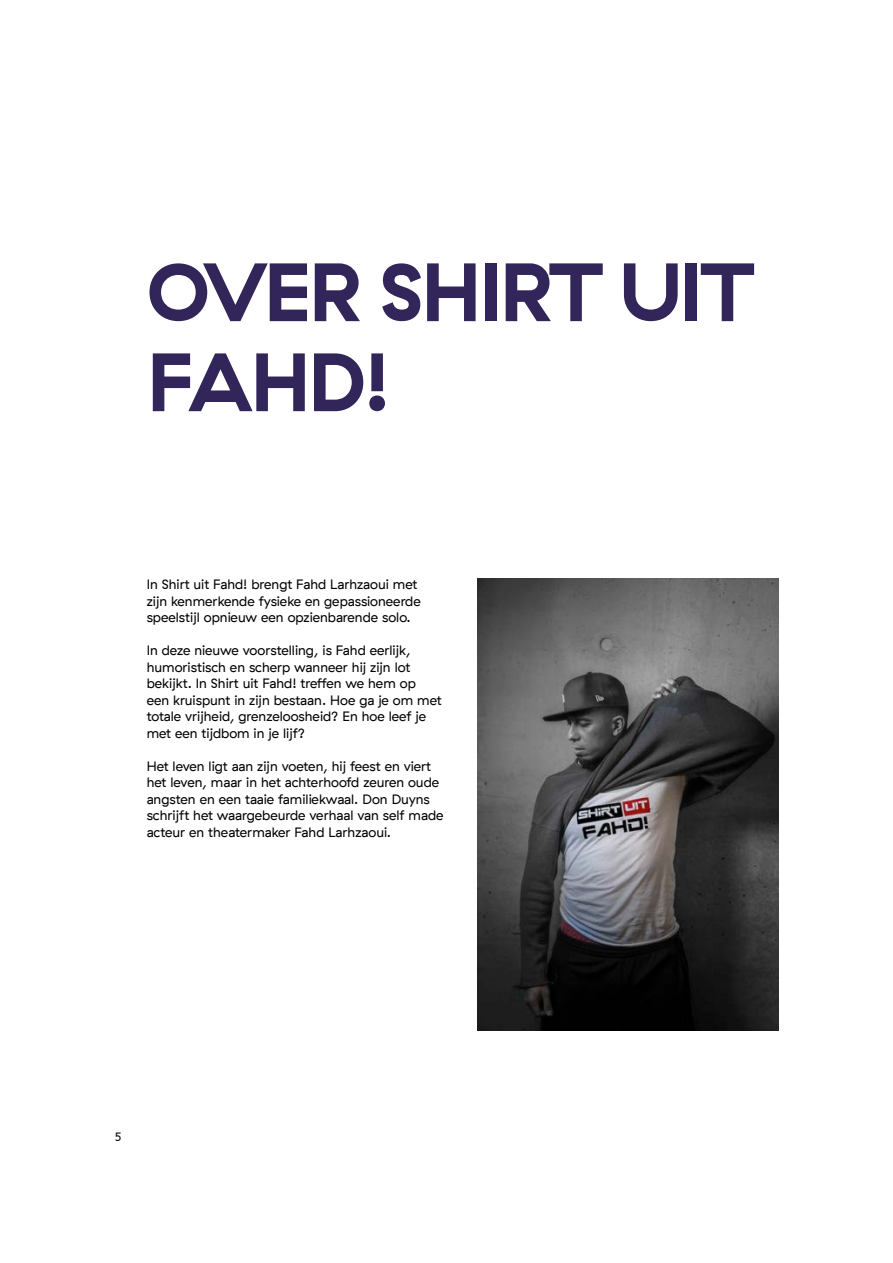
<style>
.page{position:relative;width:893px;height:1263px;background:#fff}
.page>*{position:absolute;margin:0;border:0;box-sizing:border-box;transform-origin:0 0}
.t1{font:700 82.5px/90px "GT Haptik";letter-spacing:-.035em;color:#31255a}
.t2{font:13.5px/16.5px "GT Haptik";color:#000}
.t3{font:12px "GT Haptik";color:#000}
</style>
<div class="page">
<img style="left:477px;top:578px;width:301px;height:452px">
<h1 class="t1" style="left:147px;top:247px;width:609px">OVER SHIRT UIT<br>FAHD!</h1>
<p class="t2" style="left:147px;top:576px;width:276px">In Shirt uit Fahd! brengt Fahd Larhzaoui met zijn kenmerkende fysieke en gepassioneerde speelstijl opnieuw een opzienbarende solo.</p>
<p class="t2" style="left:147px;top:642px;width:297px">In deze nieuwe voorstelling, is Fahd eerlijk, humoristisch en scherp wanneer hij zijn lot bekijkt. In Shirt uit Fahd! treffen we hem op<br>een kruispunt in zijn bestaan. Hoe ga je om met totale vrijheid, grenzeloosheid? En hoe leef je met een tijdbom in je lijf?</p>
<p class="t2" style="left:147px;top:758px;width:298px">Het leven ligt aan zijn voeten, hij feest en viert het leven, maar in het achterhoofd zeuren oude angsten en een taaie familiekwaal. Don Duyns schrijft het waargebeurde verhaal van self made acteur en theatermaker Fahd Larhzaoui.</p>
<p class="t3" style="left:115px;top:1129px;width:8px">5</p>
</div>
